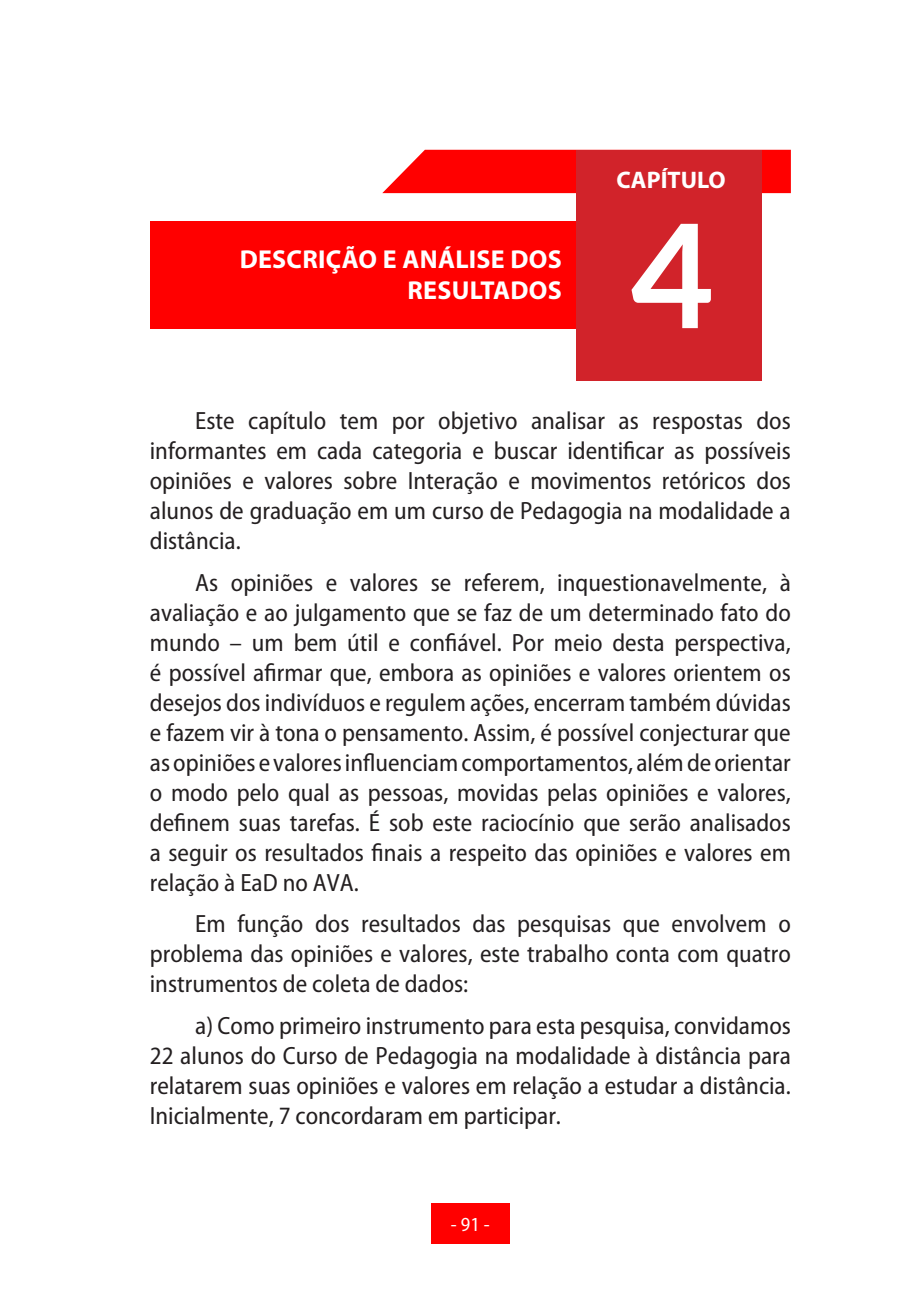
<style>
.page{position:relative;width:901px;height:1292px;background:#fff}
.page>*{position:absolute;margin:0;border:0;box-sizing:border-box;transform-origin:0 0}
.t1{font:700 144px "Aleo";color:#fff}
.Subtitulos{font:700 26px/31.2px "Myriad Pro";letter-spacing:.01em;color:#fff;text-align:right}
.Texto_corrido{font:semi-condensed 25px/30px "Myriad Pro";color:#231f20;text-align:justify}
.t2{font:700 24px "Myriad Pro";color:#fff}
.t3{font:semi-condensed 20px "Myriad Pro";color:#fff}
</style>
<div class="page">
<div style="left:431px;top:1202px;width:78px;height:41px;background:#f00"></div>
<svg style="left:382px;top:150px;width:408px;height:43px;background:#fe1818"></svg>
<div style="left:150px;top:222px;width:436px;height:107px;background:#f00"></div>
<div style="left:576px;top:150px;width:185px;height:230px;background:#d1232a"></div>
<p class="Subtitulos" style="left:240px;top:242px;width:323px">DESCRIÇÃO E ANÁLISE DOS<br>RESULTADOS</p>
<p class="t2" style="left:616px;top:164px;width:111px">CAPÍTULO</p>
<p class="t1" style="left:629px;top:193px;width:86px">4</p>
<p class="Texto_corrido" style="left:150px;top:406px;width:642px;text-indent:45px">Este capítulo tem por objetivo analisar as respostas dos informantes em cada categoria e buscar identificar as possíveis opiniões e valores sobre Interação e movimentos retóricos dos alunos de graduação em um curso de Pedagogia na modalidade a distância.</p>
<p class="Texto_corrido" style="left:150px;top:568px;width:642px;text-indent:45px">As opiniões e valores se referem, inquestionavelmente, à avaliação e ao julgamento que se faz de um determinado fato do mundo – um bem útil e confiável. Por meio desta perspectiva, é possível afirmar que, embora as opiniões e valores orientem os desejos dos indivíduos e regulem ações, encerram também dúvidas e fazem vir à tona o pensamento. Assim, é possível conjecturar que as opiniões e valores influenciam comportamentos, além de orientar o modo pelo qual as pessoas, movidas pelas opiniões e valores, definem suas tarefas. É sob este raciocínio que serão analisados a seguir os resultados finais a respeito das opiniões e valores em relação à EaD no AVA.</p>
<p class="Texto_corrido" style="left:150px;top:909px;width:642px;text-indent:45px">Em função dos resultados das pesquisas que envolvem o problema das opiniões e valores, este trabalho conta com quatro instrumentos de coleta de dados:</p>
<p class="Texto_corrido" style="left:150px;top:1010px;width:642px;text-indent:45px">a) Como primeiro instrumento para esta pesquisa, convidamos 22 alunos do Curso de Pedagogia na modalidade à distância para relatarem suas opiniões e valores em relação a estudar a distância.<br>Inicialmente, 7 concordaram em participar.</p>
<p class="t3" style="left:451px;top:1213px;width:40px">- 91 -</p>
</div>
